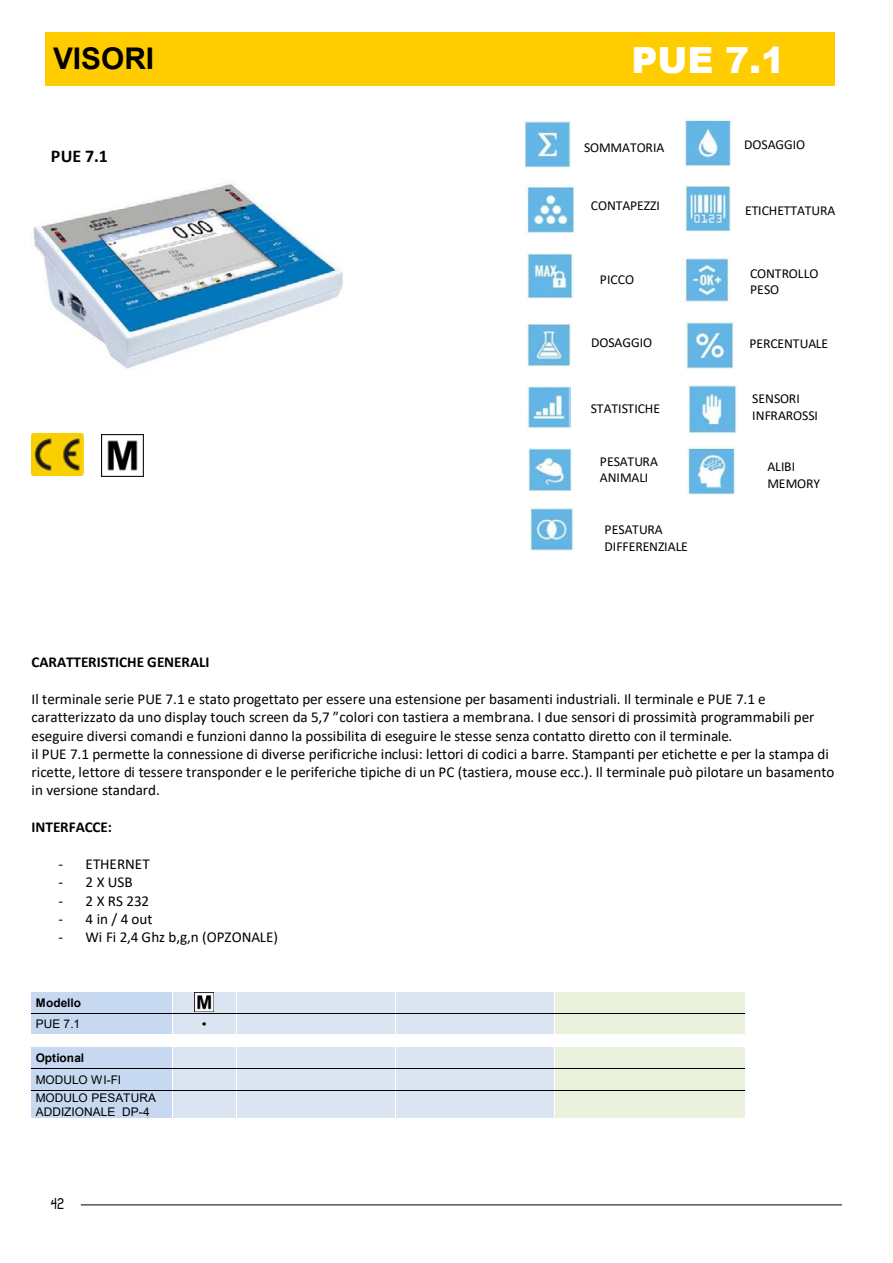
<style>
.page{position:relative;width:893px;height:1263px;background:#fff}
.page>*{position:absolute;margin:0;border:0;box-sizing:border-box;transform-origin:0 0}
.t1{font:900 36px "Arial";color:#fff}
.t2{font:700 29.85px "Arial";color:#000}
.t3{font:700 18px "Calibri";color:#000}
.t4{font:15.15px/18.3px "Calibri";color:#000}
.t5{font:700 15.15px "Calibri";letter-spacing:-.005em;color:#000}
.t6{font:15px "Duma";color:#000}
.t7{font:13.65px/16.5px "Calibri";letter-spacing:-.005em;color:#000}
.t8{font:11.85px/18px "Arial";letter-spacing:.005em;color:#000}
.t9{font:700 11.85px "Arial";letter-spacing:-.005em;color:#000}
.t10{font:700 11.85px "Arial";color:#000}
</style>
<div class="page">
<hr style="left:81px;top:1204px;width:761px;height:1px;background:#000">
<div style="left:45px;top:32px;width:578px;height:53px;background:#fc0"></div>
<div style="left:623px;top:32px;width:212px;height:53px;background:#fc0"></div>
<div style="left:32px;top:992px;width:140px;height:21px;background:#c6d9f1"></div>
<div style="left:173px;top:992px;width:63px;height:21px;background:#dbe5f1"></div>
<div style="left:236px;top:992px;width:159px;height:21px;background:#dbe5f1"></div>
<div style="left:396px;top:992px;width:158px;height:21px;background:#dbe5f1"></div>
<div style="left:555px;top:992px;width:191px;height:21px;background:#eaf1dd"></div>
<div style="left:32px;top:1014px;width:140px;height:20px;background:#c6d9f1"></div>
<div style="left:173px;top:1014px;width:63px;height:20px;background:#dbe5f1"></div>
<div style="left:236px;top:1014px;width:159px;height:20px;background:#dbe5f1"></div>
<div style="left:396px;top:1014px;width:158px;height:20px;background:#dbe5f1"></div>
<div style="left:555px;top:1014px;width:191px;height:20px;background:#eaf1dd"></div>
<hr style="left:32px;top:1013px;width:140px;height:1px;background:#000">
<hr style="left:173px;top:1013px;width:63px;height:1px;background:#000">
<hr style="left:236px;top:1013px;width:159px;height:1px;background:#000">
<hr style="left:396px;top:1013px;width:158px;height:1px;background:#000">
<hr style="left:555px;top:1013px;width:191px;height:1px;background:#000">
<svg style="left:236px;top:992px;width:1px;height:42px"></svg>
<div style="left:32px;top:1047px;width:140px;height:21px;background:#c6d9f1"></div>
<div style="left:173px;top:1047px;width:63px;height:21px;background:#dbe5f1"></div>
<div style="left:236px;top:1047px;width:159px;height:21px;background:#dbe5f1"></div>
<div style="left:396px;top:1047px;width:158px;height:21px;background:#dbe5f1"></div>
<div style="left:555px;top:1047px;width:191px;height:21px;background:#eaf1dd"></div>
<div style="left:32px;top:1069px;width:140px;height:21px;background:#c6d9f1"></div>
<div style="left:173px;top:1069px;width:63px;height:21px;background:#dbe5f1"></div>
<div style="left:236px;top:1069px;width:159px;height:21px;background:#dbe5f1"></div>
<div style="left:396px;top:1069px;width:158px;height:21px;background:#dbe5f1"></div>
<div style="left:555px;top:1069px;width:191px;height:21px;background:#eaf1dd"></div>
<hr style="left:32px;top:1068px;width:140px;height:1px;background:#000">
<hr style="left:173px;top:1068px;width:63px;height:1px;background:#000">
<hr style="left:236px;top:1068px;width:159px;height:1px;background:#000">
<hr style="left:396px;top:1068px;width:158px;height:1px;background:#000">
<hr style="left:555px;top:1068px;width:191px;height:1px;background:#000">
<div style="left:32px;top:1091px;width:140px;height:27px;background:#c6d9f1"></div>
<div style="left:173px;top:1091px;width:63px;height:27px;background:#dbe5f1"></div>
<div style="left:236px;top:1091px;width:159px;height:27px;background:#dbe5f1"></div>
<div style="left:396px;top:1091px;width:158px;height:27px;background:#dbe5f1"></div>
<div style="left:555px;top:1091px;width:191px;height:27px;background:#eaf1dd"></div>
<hr style="left:32px;top:1090px;width:140px;height:1px;background:#000">
<hr style="left:173px;top:1090px;width:63px;height:1px;background:#000">
<hr style="left:236px;top:1090px;width:159px;height:1px;background:#000">
<hr style="left:396px;top:1090px;width:158px;height:1px;background:#000">
<hr style="left:555px;top:1090px;width:191px;height:1px;background:#000">
<svg style="left:236px;top:1047px;width:1px;height:71px"></svg>
<img style="left:33px;top:183px;width:311px;height:186px">
<img style="left:195px;top:993px;width:19px;height:18px">
<img style="left:686px;top:119px;width:46px;height:48px">
<img style="left:685px;top:185px;width:46px;height:46px">
<img style="left:683px;top:257px;width:48px;height:46px">
<img style="left:686px;top:321px;width:48px;height:48px">
<img style="left:525px;top:121px;width:46px;height:47px">
<img style="left:525px;top:185px;width:50px;height:49px">
<img style="left:527px;top:254px;width:47px;height:45px">
<img style="left:526px;top:323px;width:45px;height:44px">
<img style="left:527px;top:387px;width:43px;height:42px">
<img style="left:689px;top:384px;width:48px;height:49px">
<img style="left:32px;top:433px;width:51px;height:43px">
<img style="left:102px;top:435px;width:41px;height:41px">
<img style="left:528px;top:448px;width:45px;height:43px">
<img style="left:687px;top:446px;width:49px;height:49px">
<img style="left:529px;top:507px;width:44px;height:44px">
<div style="left:745px;top:935px;width:105px;height:216px;background:#fff"></div>
<h2 class="t2" style="left:53px;top:37px;width:103px">VISORI</h2>
<h1 class="t1" style="left:632px;top:34px;width:155px">PUE 7.1</h1>
<p class="t3" style="left:51px;top:143px;width:58px">PUE 7.1</p>
<p class="t7" style="left:584px;top:139px;width:82px">SOMMATORIA</p>
<p class="t7" style="left:744px;top:136px;width:62px">DOSAGGIO</p>
<p class="t7" style="left:591px;top:197px;width:70px">CONTAPEZZI</p>
<p class="t7" style="left:745px;top:202px;width:92px">ETICHETTATURA</p>
<p class="t7" style="left:600px;top:271px;width:36px">PICCO</p>
<p class="t7" style="left:750px;top:264px;width:70px">CONTROLLO<br>PESO</p>
<p class="t7" style="left:591px;top:333px;width:62px">DOSAGGIO</p>
<p class="t7" style="left:749px;top:335px;width:80px">PERCENTUALE</p>
<p class="t7" style="left:591px;top:400px;width:71px">STATISTICHE</p>
<p class="t7" style="left:752px;top:390px;width:67px">SENSORI<br>INFRAROSSI</p>
<p class="t7" style="left:600px;top:453px;width:60px">PESATURA<br>ANIMALI</p>
<p class="t7" style="left:767px;top:458px;width:54px">ALIBI<br>MEMORY</p>
<p class="t7" style="left:605px;top:521px;width:85px">PESATURA<br>DIFFERENZIALE</p>
<p class="t5" style="left:32px;top:651px;width:180px">CARATTERISTICHE GENERALI</p>
<p class="t4" style="left:32px;top:689px;width:804px">Il terminale serie PUE 7.1 e stato progettato per essere una estensione per basamenti industriali. Il terminale e PUE 7.1 e caratterizzato da uno display touch screen da 5,7 ”colori con tastiera a membrana. I due sensori di prossimità programmabili per eseguire diversi comandi e funzioni danno la possibilita di eseguire le stesse senza contatto diretto con il terminale.<br>il PUE 7.1 permette la connessione di diverse perificriche inclusi: lettori di codici a barre. Stampanti per etichette e per la stampa di ricette, lettore di tessere transponder e le periferiche tipiche di un PC (tastiera, mouse ecc.). Il terminale può pilotare un basamento in versione standard.</p>
<p class="t5" style="left:32px;top:816px;width:82px">INTERFACCE:</p>
<p class="t4" style="left:59px;top:854px;width:93px">- ETHERNET</p>
<p class="t4" style="left:59px;top:873px;width:76px">- 2 X USB</p>
<p class="t4" style="left:59px;top:891px;width:92px">- 2 X RS 232</p>
<p class="t4" style="left:59px;top:909px;width:95px">- 4 in / 4 out</p>
<p class="t4" style="left:59px;top:927px;width:221px">- Wi Fi 2,4 Ghz b,g,n (OPZONALE)</p>
<p class="t9" style="left:36px;top:994px;width:47px">Modello</p>
<p class="t8" style="left:36px;top:1015px;width:46px">PUE 7.1</p>
<p class="t10" style="left:202px;top:1016px;width:6px">•</p>
<p class="t9" style="left:36px;top:1050px;width:50px">Optional</p>
<p class="t8" style="left:36px;top:1071px;width:122px">MODULO WI-FI<br>MODULO PESATURA</p>
<p class="t8" style="left:36px;top:1103px;width:115px">ADDIZIONALE DP-4</p>
<p class="t6" style="left:51px;top:1195px;width:16px">42</p>
</div>
